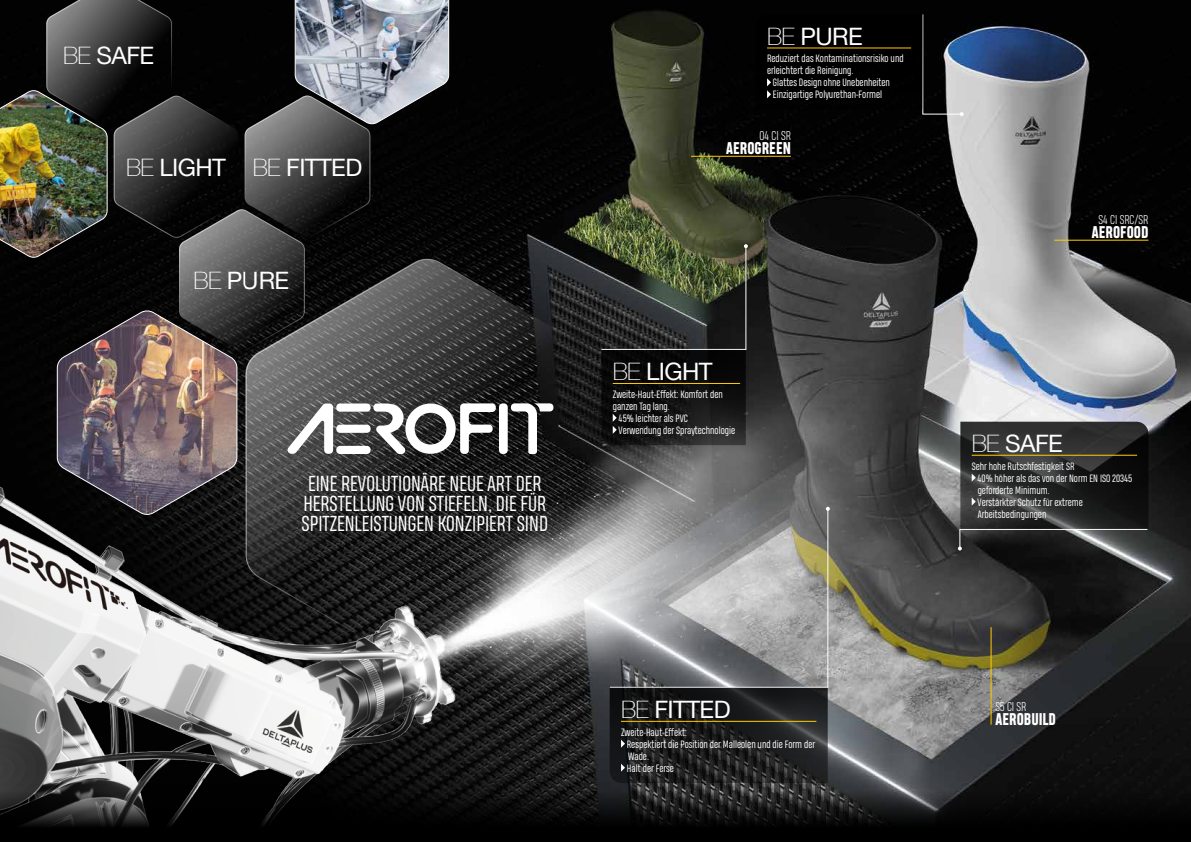
<style>
.page{position:relative;width:1191px;height:842px;background:#fff}
.page>*{position:absolute;margin:0;border:0;box-sizing:border-box;transform-origin:0 0}
.t1{font:24px "Helvetica Neue LT";letter-spacing:-.025em;color:#fff}
.t2{font:20.4px/20.4px "Heading Pro";color:#fff;text-align:center}
.t3{font:800 16px "Heading Pro";color:#fff}
.t4{font:300 12px "Heading Pro";color:#fff}
.t5{font:10px/12px "Heading Pro";color:#fff}
.s1{font-weight:100}
</style>
<div class="page">
<img style="left:553px;top:0;width:638px;height:783px">
<img style="left:0;top:516px;width:305px;height:267px">
<svg style="left:0;top:783px;width:1191px;height:59px;background:#0e0e0e"></svg>
<hr style="left:691px;top:156px;width:100px;height:1px;background:#fc0">
<hr style="left:1054px;top:240px;width:94px;height:1px;background:#fc0">
<img style="left:305px;top:253px;width:755px;height:589px">
<svg style="left:245px;top:258px;width:365px;height:414px;background:#525252"></svg>
<img style="left:0;top:0;width:553px;height:516px">
<svg style="left:600px;top:244px;width:148px;height:201px;background:#282b23"></svg>
<svg style="left:755px;top:13px;width:208px;height:103px;background:#0e0f0e"></svg>
<svg style="left:958px;top:422px;width:190px;height:128px;background:#30312f"></svg>
<svg style="left:609px;top:507px;width:221px;height:276px;background:#737372"></svg>
<h1 class="t1" style="left:63px;top:41px;width:93px"><span class="s1">BE</span> SAFE</h1>
<h1 class="t1" style="left:126px;top:153px;width:238px"><span class="s1">BE</span> LIGHT <span class="s1">BE</span> FITTED</h1>
<h1 class="t1" style="left:193px;top:267px;width:97px"><span class="s1">BE</span> PURE</h1>
<h2 class="t2" style="left:301px;top:474px;width:248px">EINE REVOLUTIONÄRE NEUE ART DER<br>HERSTELLUNG VON STIEFELN, DIE FÜR<br>SPITZENLEISTUNGEN KONZIPIERT SIND</h2>
<h1 class="t1" style="left:767px;top:22px;width:97px"><span class="s1">BE</span> PURE</h1>
<p class="t5" style="left:767px;top:53px;width:138px">Reduziert das Kontaminationsrisiko und</p>
<p class="t5" style="left:767px;top:65px;width:88px">erleichtert die Reinigung.</p>
<p class="t5" style="left:773px;top:77px;width:118px">Glattes Design ohne Unebenheiten</p>
<p class="t5" style="left:773px;top:89px;width:111px">Einzigartige Polyurethan-Formel</p>
<p class="t4" style="left:759px;top:128px;width:33px">O4 CI SR</p>
<h3 class="t3" style="left:726px;top:138px;width:66px">AEROGREEN</h3>
<h1 class="t1" style="left:613px;top:357px;width:101px"><span class="s1">BE</span> LIGHT</h1>
<p class="t5" style="left:613px;top:389px;width:112px">Zweite-Haut-Effekt: Komfort den</p>
<p class="t5" style="left:613px;top:401px;width:59px">ganzen Tag lang.</p>
<p class="t5" style="left:618px;top:413px;width:71px">45% leichter als PVC</p>
<p class="t5" style="left:618px;top:425px;width:118px">Verwendung der Spraytechnologie</p>
<h1 class="t1" style="left:621px;top:695px;width:111px"><span class="s1">BE</span> FITTED</h1>
<p class="t5" style="left:627px;top:726px;width:190px;text-indent:-6px">Zweite-Haut-Effekt:<br>Respektiert die Position der Malleolen und die Form der<br>Wade.<br>Halt der Ferse</p>
<p class="t4" style="left:1098px;top:212px;width:51px">S4 CI SRC/SR</p>
<h3 class="t3" style="left:1091px;top:222px;width:58px">AEROFOOD</h3>
<h1 class="t1" style="left:971px;top:429px;width:93px"><span class="s1">BE</span> SAFE</h1>
<p class="t5" style="left:977px;top:460px;width:156px;text-indent:-6px">Sehr hohe Rutschfestigkeit SR<br>40% höher als das von der Norm EN ISO 20345 geforderte Minimum.<br>Verstärkter Schutz für extreme<br>Arbeitsbedingungen</p>
<p class="t4" style="left:995px;top:699px;width:33px">S5 CI SR</p>
<h3 class="t3" style="left:995px;top:709px;width:62px">AEROBUILD</h3>
</div>
